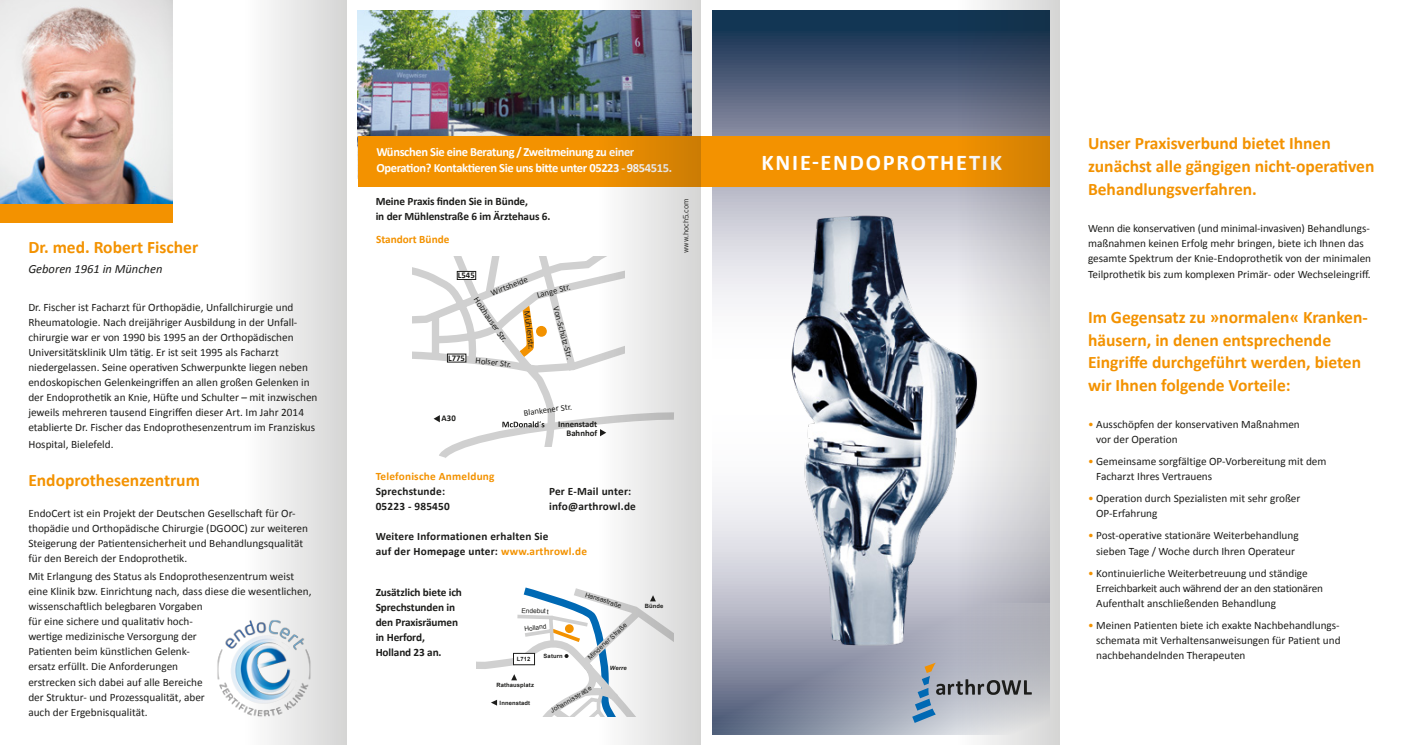
<style>
.page{position:relative;width:1407px;height:745px;background:#fff}
.page>*{position:absolute;margin:0;border:0;box-sizing:border-box;transform-origin:0 0}
.t1{font:700 22.5px "Calibri";letter-spacing:.08em;color:#fff}
.t2{font:700 17.5px/22.5px "Calibri";color:#f39200}
.t3{font:700 12.5px/16.2px "Calibri";letter-spacing:-.03em;color:#fff}
.t4{font:italic 12.5px "Calibri";color:#1d1d1b}
.t5{font:11.25px/15px "Calibri";color:#1d1d1b}
.t6{font:700 11.25px/15px "Calibri";letter-spacing:-.01em;color:#1d1d1b}
.t7{font:700 11.25px/15px "Calibri";letter-spacing:.02em;color:#1d1d1b}
.t8{font:700 11.25px "Calibri";letter-spacing:.02em;color:#f39200}
.t9{font:700 11.25px "Calibri";color:#f39200}
.t10{font:8.75px "Calibri";color:#1d1d1b}
.t11{font:700 8.75px/8.5px "Calibri";color:#1d1d1b;text-align:right}
.t12{font:300 7.5px "Interstate";color:#1d1d1b}
.t13{font:6.5px "Arial";color:#1d1d1b}
.t14{font:700 5.88px "Arial";letter-spacing:.01em;color:#1d1d1b}
.t15{font:italic 700 5.88px "Arial";letter-spacing:.01em;color:#1d1d1b}
.s1{color:#f39200}
</style>
<div class="page">
<svg style="left:712px;top:11px;width:238px;height:125px;background:#485a75"></svg>
<img style="left:712px;top:187px;width:238px;height:415px">
<svg style="left:712px;top:602px;width:238px;height:133px;background:#959bad"></svg>
<svg style="left:912px;top:662px;width:38px;height:60px;background:#91a3b5"></svg>
<div style="left:0;top:203px;width:173px;height:19px;background:#f39200"></div>
<img style="left:217px;top:630px;width:20px;height:78px">
<img style="left:0;top:0;width:173px;height:203px">
<img style="left:358px;top:11px;width:233px;height:125px">
<svg style="left:476px;top:587px;width:115px;height:129px"></svg>
<div style="left:358px;top:136px;width:691px;height:51px;background:#f39200"></div>
<svg style="left:591px;top:0;width:110px;height:744px"></svg>
<svg style="left:950px;top:0;width:110px;height:744px;background:#bab7b7"></svg>
<svg style="left:237px;top:0;width:110px;height:744px"></svg>
<svg style="left:413px;top:257px;width:268px;height:208px"></svg>
<h2 class="t2" style="left:28px;top:236px;width:171px">Dr. med. Robert Fischer</h2>
<p class="t4" style="left:28px;top:260px;width:136px">Geboren 1961 in München</p>
<p class="t5" style="left:28px;top:300px;width:291px">Dr. Fischer ist Facharzt für Orthopädie, Unfallchirurgie und Rheumatologie. Nach dreijähriger Ausbildung in der Unfall&shy;chirurgie war er von 1990 bis 1995 an der Orthopädischen Universitätsklinik Ulm tätig. Er ist seit 1995 als Facharzt niedergelassen. Seine operativen Schwerpunkte liegen neben endoskopischen Gelenkeingriffen an allen großen Gelenken in der Endoprothetik an Knie, Hüfte und Schulter – mit inzwischen jeweils mehreren tausend Eingriffen dieser Art. Im Jahr 2014 etablierte Dr. Fischer das Endoprothesenzentrum im Franziskus</p>
<p class="t5" style="left:28px;top:436px;width:87px">Hospital, Bielefeld.</p>
<h2 class="t2" style="left:28px;top:468px;width:173px">Endoprothesenzentrum</h2>
<p class="t5" style="left:28px;top:505px;width:281px">EndoCert ist ein Projekt der Deutschen Gesellschaft für Or&shy;thopädie und Orthopädische Chirurgie (DGOOC) zur weiteren Steigerung der Patientensicherheit und Behandlungsqualität für den Bereich der Endoprothetik.</p>
<p class="t5" style="left:28px;top:569px;width:285px">Mit Erlangung des Status als Endoprothesenzentrum weist eine Klinik bzw. Einrichtung nach, dass diese die wesentlichen, wissenschaftlich belegbaren Vorgaben<br>für eine sichere und qualitativ hoch-<br>wertige medizinische Versorgung der<br>Patienten beim künstlichen Gelenk-<br>ersatz erfüllt. Die Anforderungen<br>erstrecken sich dabei auf alle Bereiche<br>der Struktur- und Prozessqualität, aber<br>auch der Ergebnisqualität.</p>
<p class="t3" style="left:376px;top:144px;width:297px">Wünschen Sie eine Beratung / Zweitmeinung zu einer<br>Operation? Kontaktieren Sie uns bitte unter 05223 - 9854515.</p>
<h1 class="t1" style="left:761px;top:148px;width:242px">KNIE-ENDOPROTHETIK</h1>
<p class="t6" style="left:376px;top:193px;width:176px">Meine Praxis finden Sie in Bünde,<br>in der Mühlenstraße 6 im Ärztehaus 6.</p>
<p class="t9" style="left:376px;top:232px;width:75px">Standort Bünde</p>
<p class="t11" style="left:458px;top:271px;width:18px">L545</p>
<p class="t11" style="left:448px;top:353px;width:18px">L775</p>
<p class="t10" style="left:489px;top:287px;width:41px;rotate:-21deg">Wirtsheide</p>
<p class="t10" style="left:535px;top:289px;width:22px;rotate:-15deg">Lange</p>
<p class="t10" style="left:494px;top:314px;width:17px;rotate:55deg">user</p>
<p class="t10" style="left:503px;top:328px;width:13px;rotate:54deg">Str.</p>
<p class="t10" style="left:486px;top:355px;width:20px;rotate:7deg">lser S</p>
<p class="t10" style="left:534px;top:317px;width:17px;rotate:83deg">ühle</p>
<p class="t10" style="left:561px;top:305px;width:22px;rotate:75deg">Von-S</p>
<p class="t10" style="left:566px;top:324px;width:36px;rotate:74deg">chütz-Str.</p>
<p class="t11" style="left:442px;top:413px;width:16px">A30</p>
<p class="t10" style="left:523px;top:407px;width:25px;rotate:-8deg">Blanke</p>
<p class="t10" style="left:546px;top:404px;width:27px;rotate:-7deg">ner Str.</p>
<p class="t11" style="left:558px;top:419px;width:41px">Innenstadt<br>Bahnhof</p>
<p class="t8" style="left:376px;top:469px;width:120px">Telefonische Anmeldung</p>
<p class="t7" style="left:376px;top:483px;width:76px">Sprechstunde:<br>05223 - 985450</p>
<p class="t7" style="left:376px;top:528px;width:213px">Weitere Informationen erhalten Sie<br>auf der Homepage unter: <span class="s1">www.arthrowl.de</span></p>
<p class="t7" style="left:549px;top:483px;width:88px">Per E-Mail unter: info@arthrowl.de</p>
<p class="t6" style="left:376px;top:584px;width:88px">Zusätzlich biete ich<br>Sprechstunden in den Praxisräumen in Herford,<br>Holland 23 an.</p>
<p class="t13" style="left:586px;top:590px;width:39px;rotate:16deg">Hansastraße</p>
<p class="t13" style="left:521px;top:605px;width:29px;rotate:2deg">Endebutt</p>
<p class="t14" style="left:544px;top:651px;width:21px">Saturn</p>
<p class="t14" style="left:517px;top:654px;width:15px">L712</p>
<p class="t13" style="left:524px;top:624px;width:24px;rotate:-8deg">Holland</p>
<p class="t13" style="left:586px;top:655px;width:52px;rotate:-43deg">Mindener Straße</p>
<p class="t14" style="left:496px;top:680px;width:39px">Rathausplatz</p>
<p class="t14" style="left:499px;top:698px;width:32px">Innenstadt</p>
<p class="t13" style="left:549px;top:706px;width:48px;rotate:-30deg">Johannisstraße</p>
<p class="t15" style="left:610px;top:663px;width:18px">Werre</p>
<p class="t14" style="left:645px;top:601px;width:20px">Bünde</p>
<p class="t12" style="left:681px;top:253px;width:56px;rotate:-90deg">www.hoch5.com</p>
<h2 class="t2" style="left:1088px;top:132px;width:288px">Unser Praxisverbund bietet Ihnen -zunächst alle gängigen nicht--operativen<br>Behandlungsverfahren.</h2>
<p class="t5" style="left:1088px;top:221px;width:285px">Wenn die konservativen (und minimal-invasiven) Behandlungs&shy;maßnahmen keinen Erfolg mehr bringen, biete ich Ihnen das gesamte Spektrum der Knie-Endoprothetik von der minimalen</p>
<p class="t5" style="left:1088px;top:267px;width:284px">Teilprothetik bis zum komplexen Primär- oder Wechseleingriff.</p>
<h2 class="t2" style="left:1088px;top:306px;width:281px">Im Gegensatz zu »normalen« Kranken&shy;häusern, in denen entsprechende -Eingriffe durchgeführt werden, bieten wir Ihnen folgende Vorteile:</h2>
<p class="t5" style="left:1096px;top:416px;width:205px;text-indent:-8px"><span class="s1">•</span> Ausschöpfen der konservativen Maßnahmen vor der Operation</p>
<p class="t5" style="left:1096px;top:453px;width:232px;text-indent:-8px"><span class="s1">•</span> Gemeinsame sorgfältige OP-Vorbereitung mit dem<br>Facharzt Ihres Vertrauens</p>
<p class="t5" style="left:1096px;top:491px;width:206px;text-indent:-8px"><span class="s1">•</span> Operation durch Spezialisten mit sehr großer<br>OP-Erfahrung</p>
<p class="t5" style="left:1088px;top:528px;width:212px;text-align:center"><span class="s1">•</span> Post-operative stationäre Weiterbehandlung sieben Tage / Woche durch Ihren Operateur</p>
<p class="t5" style="left:1096px;top:565px;width:228px;text-indent:-8px"><span class="s1">•</span> Kontinuierliche Weiterbetreuung und ständige<br>Erreichbarkeit auch während der an den stationären<br>Aufenthalt anschließenden Behandlung</p>
<p class="t5" style="left:1096px;top:617px;width:246px;text-indent:-8px"><span class="s1">•</span> Meinen Patienten biete ich exakte Nachbehandlungs&shy;schemata mit Verhaltensanweisungen für Patient und nachbehandelnden Therapeuten</p>
</div>
